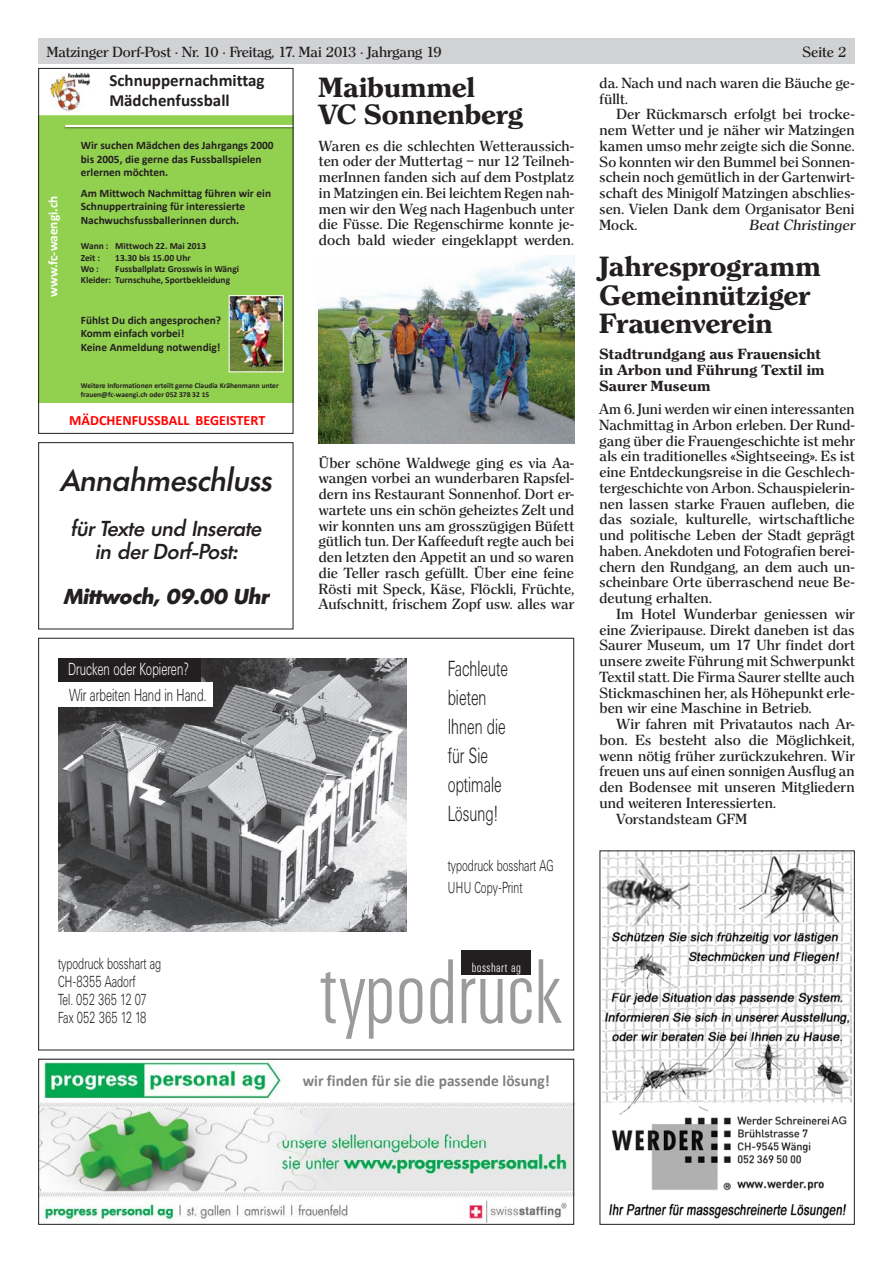
<style>
.page{position:relative;width:893px;height:1263px;background:#fff}
.page>*{position:absolute;margin:0;border:0;box-sizing:border-box;transform-origin:0 0}
.t1{font:300 90.3px "Univers Condensed BQ";color:rgb(35 31 32/.45);scale:.91 1}
.t2{font:italic 500 30px "Limerick";color:#231f20}
.Haupttitel_WB{font:700 27px/28.5px "Clerface";color:#231f20}
.t3{font:300 21.6px "Univers BQ";color:#231f20;scale:.68 1}
.t4{font:italic 500 21px "Limerick";color:#231f20}
.t5{font:italic 800 21px "Limerick";color:#231f20}
.t6{font:300 17.4px "Univers BQ";color:#231f20;scale:.68 1}
.t7{font:300 17.4px "Univers BQ";color:#fff;scale:.68 1}
.t8{font:700 16.95px/20.4px "Calibri";color:#231f20}
.t9{font:300 15.9px "Univers BQ";color:#231f20;scale:.68 1}
.t10{font:700 15.9px "Calibri";color:#808080}
.Grundschrift_1_WB{font:500 14.25px/15.8px "Clerface";letter-spacing:.005em;color:#231f20;text-align:justify}
.Grundschrift_WB{font:500 14.25px/15.8px "Clerface";letter-spacing:.01em;color:#231f20;text-align:justify}
.Zwischentitel_WB{font:700 14.25px/15.8px "Clerface";letter-spacing:.02em;color:#231f20}
.Grundschrift_WB-2{font:italic 500 14.25px "Clerface";letter-spacing:.01em;color:#231f20}
.t11{font:700 14.1px "Calibri";color:#f00}
.t12{font:700 13.2px "Calibri";color:#fff}
.t13{font:300 13.2px "Univers Condensed BQ";letter-spacing:.035em;color:#fff}
.t14{font:700 11.4px/13.6px "Calibri";color:#231f20}
.t15{font:700 9.45px/11.4px "Calibri";color:#231f20}
.t16{font:700 7.5px/9px "Calibri";color:#231f20}
</style>
<div class="page">
<div style="left:38px;top:38px;width:817px;height:26px;background:#d1d2d4"></div>
<img style="left:319px;top:255px;width:255px;height:188px">
<div style="left:38px;top:68px;width:255px;height:366px;background:#92d050"></div>
<div style="left:40px;top:403px;width:251px;height:29px;background:#fff"></div>
<div style="left:38px;top:68px;width:255px;height:47px;background:#fff"></div>
<img style="left:50px;top:73px;width:40px;height:38px">
<img style="left:231px;top:297px;width:51px;height:73px">
<div style="left:229px;top:295px;width:55px;height:77px;border:1px solid #fff"></div>
<img style="left:64px;top:124px;width:227px;height:5px">
<hr style="left:65px;top:125px;width:228px;height:2px;background:#fff">
<div style="left:38px;top:68px;width:255px;height:366px;border:1px solid #231f20"></div>
<img style="left:40px;top:1061px;width:532px;height:162px">
<div style="left:287px;top:1062px;width:280px;height:36px;background:#fff"></div>
<div style="left:38px;top:1059px;width:536px;height:166px;border:1px solid #231f20"></div>
<img style="left:58px;top:659px;width:349px;height:272px">
<div style="left:58px;top:659px;width:142px;height:23px;background:#231f20"></div>
<div style="left:58px;top:682px;width:154px;height:25px;background:#fff"></div>
<div style="left:462px;top:950px;width:69px;height:25px;background:#231f20"></div>
<img style="left:602px;top:852px;width:250px;height:367px">
<div style="left:600px;top:850px;width:255px;height:375px;border:1px solid #231f20"></div>
<div style="left:38px;top:442px;width:255px;height:187px;border:1px solid #231f20"></div>
<p class="Grundschrift_1_WB" style="left:47px;top:44px;width:396px">Matzinger Dorf-Post • Nr. 10 • Freitag, 17. Mai 2013 • Jahrgang 19</p>
<p class="Grundschrift_1_WB" style="left:803px;top:44px;width:45px">Seite 2</p>
<p class="Haupttitel_WB" style="left:319px;top:75px;width:205px;line-height:27px">Maibummel<br>VC Sonnenberg</p>
<p class="Grundschrift_1_WB" style="left:319px;top:138px;width:257px">Waren es die schlechten Wetteraussich&shy;ten oder der Muttertag – nur 12 Teilneh&shy;merInnen fanden sich auf dem Postplatz in Matzingen ein. Bei leichtem Regen nah&shy;men wir den Weg nach Hagenbuch unter die Füsse. Die Regenschirme konnte je&shy;doch bald wieder eingeklappt werden.</p>
<p class="t8" style="left:109px;top:70px;width:157px">Schnuppernachmittag<br>Mädchenfussball</p>
<p class="Grundschrift_1_WB" style="left:600px;top:75px;width:257px">da. Nach und nach waren die Bäuche ge&shy;füllt.</p>
<p class="Grundschrift_WB" style="left:600px;top:106px;width:257px;text-indent:17px">Der Rückmarsch erfolgt bei trocke&shy;nem Wetter und je näher wir Matzingen kamen umso mehr zeigte sich die Sonne.<br>So konnten wir den Bummel bei Sonnen&shy;schein noch gemütlich in der Gartenwirt&shy;schaft des Minigolf Matzingen abschlies&shy;sen. Vielen Dank dem Organisator Beni Mock.</p>
<p class="t14" style="left:81px;top:138px;width:194px">Wir suchen Mädchen des Jahrgangs 2000 bis 2005, die gerne das Fussballspielen erlernen möchten.</p>
<p class="t14" style="left:81px;top:186px;width:192px">Am Mittwoch Nachmittag führen wir ein<br>Schnuppertraining für interessierte<br>Nachwuchsfussballerinnen durch.</p>
<p class="t15" style="left:81px;top:240px;width:127px">Wann : Mittwoch 22. Mai 2013<br>Zeit :</p>
<p class="t12" style="left:45px;top:297px;width:103px;rotate:-90deg">www.fc-waengi.ch</p>
<p class="Grundschrift_WB-2" style="left:749px;top:216px;width:107px">Beat Christinger</p>
<p class="t15" style="left:115px;top:252px;width:77px">13.30 bis 15.00 Uhr</p>
<p class="Haupttitel_WB" style="left:600px;top:253px;width:223px">Jahresprogramm<br>Gemeinnütziger<br>Frauenverein</p>
<p class="Zwischentitel_WB" style="left:600px;top:347px;width:227px">Stadtrundgang aus Frauensicht in Arbon und Führung Textil im<br>Saurer Museum</p>
<p class="Grundschrift_1_WB" style="left:600px;top:401px;width:257px">Am 6. Juni werden wir einen interessanten Nachmittag in Arbon erleben. Der Rund&shy;gang über die Frauengeschichte ist mehr als ein traditionelles «Sightseeing». Es ist eine Entdeckungsreise in die Geschlech&shy;tergeschichte von Arbon. Schauspielerin&shy;nen lassen starke Frauen aufleben, die das soziale, kulturelle, wirtschaftliche und politische Leben der Stadt geprägt haben. Anekdoten und Fotografien berei&shy;chern den Rundgang, an dem auch un&shy;scheinbare Orte überraschend neue Be&shy;deutung erhalten.</p>
<p class="Grundschrift_WB" style="left:600px;top:606px;width:257px;text-indent:17px">Im Hotel Wunderbar geniessen wir eine Zvieripause. Direkt daneben ist das Saurer Museum, um 17 Uhr findet dort unsere zweite Führung mit Schwerpunkt Textil statt. Die Firma Saurer stellte auch Stickmaschinen her, als Höhepunkt erle&shy;ben wir eine Maschine in Betrieb.</p>
<p class="Grundschrift_WB" style="left:600px;top:716px;width:257px;text-indent:17px">Wir fahren mit Privatautos nach Ar&shy;bon. Es besteht also die Möglichkeit, wenn nötig früher zurückzukehren. Wir freuen uns auf einen sonnigen Ausflug an den Bodensee mit unseren Mitgliedern und weiteren Interessierten.</p>
<p class="Grundschrift_WB" style="left:617px;top:811px;width:132px">Vorstandsteam GFM</p>
<p class="t15" style="left:81px;top:263px;width:160px;text-indent:34px">Fussballplatz Grosswis in Wängi<br>Kleider: Turnschuhe, Sportbekleidung</p>
<p class="t14" style="left:81px;top:313px;width:142px">Fühlst Du dich angesprochen?<br>Komm einfach vorbei!<br>Keine Anmeldung notwendig!</p>
<p class="t16" style="left:81px;top:381px;width:199px">Weitere Informationen erteilt gerne Claudia Krähenmann unter frauen@fc-waengi.ch oder 052 378 32 15</p>
<p class="t15" style="left:81px;top:263px;width:20px">Wo :</p>
<p class="t11" style="left:69px;top:411px;width:198px">MÄDCHENFUSSBALL BEGEISTERT</p>
<p class="Grundschrift_1_WB" style="left:319px;top:455px;width:257px">Über schöne Waldwege ging es via Aa&shy;wangen vorbei an wunderbaren Rapsfel&shy;dern ins Restaurant Sonnenhof. Dort er&shy;wartete uns ein schön geheiztes Zelt und wir konnten uns am grosszügigen Büfett gütlich tun. Der Kaffeeduft regte auch bei den letzten den Appetit an und so waren die Teller rasch gefüllt. Über eine feine Rösti mit Speck, Käse, Flöckli, Früchte, Aufschnitt, frischem Zopf usw. alles war</p>
<p class="t2" style="left:60px;top:462px;width:212px">Annahmeschluss</p>
<p class="t4" style="left:70px;top:515px;width:192px">für Texte und Inserate</p>
<p class="t4" style="left:95px;top:538px;width:144px">in der Dorf-Post:</p>
<p class="t5" style="left:63px;top:583px;width:206px">Mittwoch, 09.00 Uhr</p>
<p class="t3" style="left:448px;top:657px;width:90px">Fachleute</p>
<p class="t3" style="left:448px;top:686px;width:59px">bieten</p>
<p class="t3" style="left:448px;top:715px;width:87px">Ihnen die</p>
<p class="t3" style="left:448px;top:744px;width:61px">für Sie</p>
<p class="t3" style="left:448px;top:773px;width:81px">optimale</p>
<p class="t3" style="left:448px;top:802px;width:75px">Lösung!</p>
<p class="t9" style="left:448px;top:857px;width:157px">typodruck bosshart AG</p>
<p class="t9" style="left:448px;top:879px;width:112px">UHU Copy-Print</p>
<p class="t7" style="left:68px;top:659px;width:179px">Drucken oder Kopieren?</p>
<p class="t6" style="left:69px;top:685px;width:203px">Wir arbeiten Hand in Hand.</p>
<p class="t9" style="left:58px;top:954px;width:153px">typodruck bosshart ag</p>
<p class="t9" style="left:58px;top:972px;width:115px">CH-8355 Aadorf</p>
<p class="t9" style="left:58px;top:990px;width:132px">Tel. 052 365 12 07</p>
<p class="t9" style="left:58px;top:1008px;width:132px">Fax 052 365 12 18</p>
<h1 class="t1" style="left:321px;top:942px;width:266px">typodruck</h1>
<p class="t13" style="left:472px;top:960px;width:51px">bosshart ag</p>
<p class="t10" style="left:303px;top:1070px;width:249px">wir finden für sie die passende lösung!</p>
</div>
